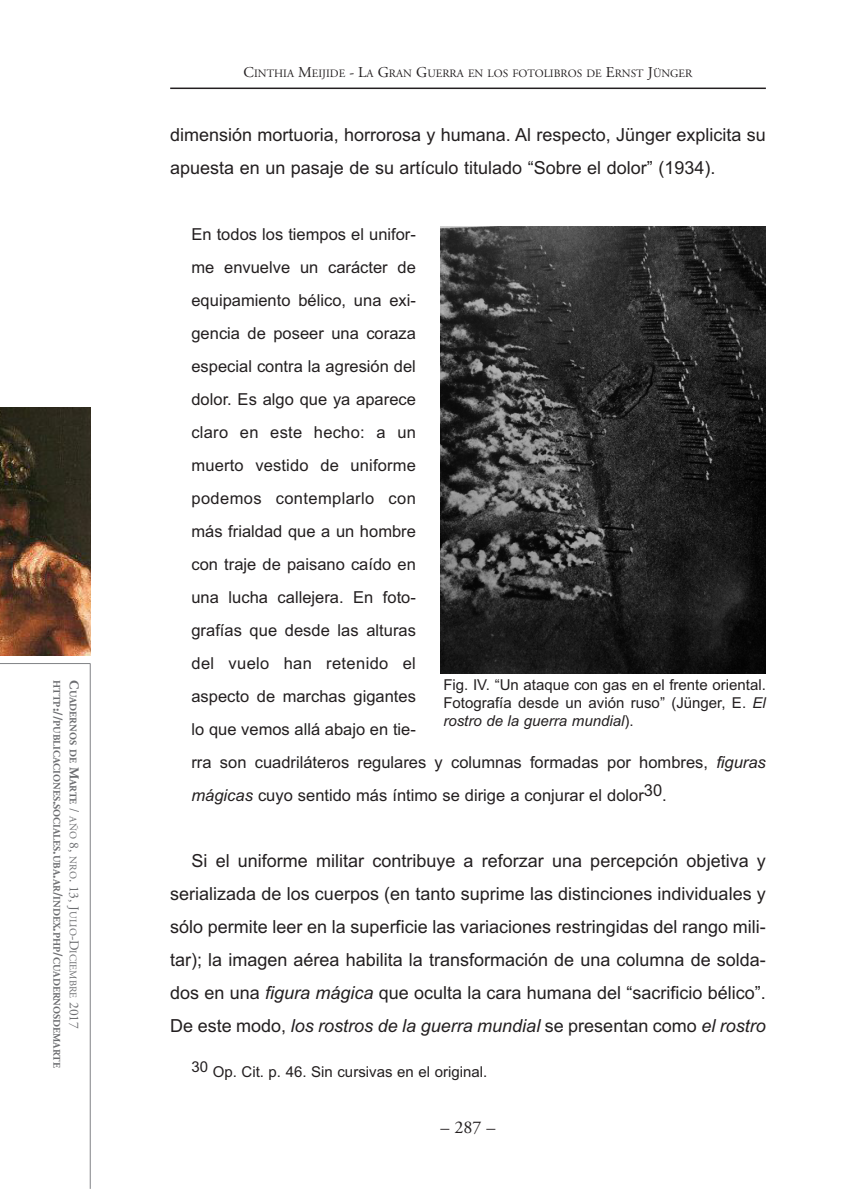
<style>
.page{position:relative;width:851px;height:1191px;background:#fff}
.page>*{position:absolute;margin:0;border:0;box-sizing:border-box;transform-origin:0 0}
.t1{font:18px/33px "Arial";color:#231f20}
.t2{font:18px "Adobe Garamond";color:#231f20}
.t3{font:16.5px/33px "Arial";color:#231f20}
.t4{font:15px/18px "Arial";color:#231f20;text-align:justify}
.t5{font:11.25px "Adobe Garamond";color:#231f20}
.t6{font:700 10.2px/16.2px "Adobe Garamond";color:#6c6d70}
.s1{font-size:13.5px}
.s2{font-weight:400;font-size:13.5px}
.s3{font-weight:400}
.s4{font-size:15px}
.s5{font-style:italic}
</style>
<div class="page">
<hr style="left:90px;top:663px;width:1px;height:525px;background:#808285">
<hr style="left:0;top:663px;width:90px;height:1px;background:#808285">
<img style="left:0;top:407px;width:90px;height:248px">
<img style="left:440px;top:227px;width:325px;height:447px">
<hr style="left:170px;top:88px;width:595px;height:1px;background:#231f20">
<p class="t6" style="left:81px;top:680px;width:389px;rotate:90deg"><span class="s1">C</span>UADERNOS DE <span class="s1">M</span>ARTE <span class="s2">/</span> <span class="s3">AÑO</span> <span class="s2">8,</span> <span class="s3">NRO</span><span class="s2">. 13, J</span><span class="s3">ULIO</span><span class="s2">-D</span><span class="s3">ICIEMBRE</span> <span class="s2">2017<br></span>HTTP<span class="s1">://</span>PUBLICACIONES<span class="s1">.</span>SOCIALES<span class="s1">.</span>UBA<span class="s1">.</span>AR<span class="s1">/</span>INDEX<span class="s1">.</span>PHP<span class="s1">/</span>CUADERNOSDEMARTE</p>
<p class="t5" style="left:243px;top:67px;width:450px"><span class="s4">C</span>INTHIA <span class="s4">M</span>EIJIDE <span class="s4">- L</span>A <span class="s4">G</span>RAN <span class="s4">G</span>UERRA EN LOS FOTOLIBROS DE <span class="s4">E</span>RNST <span class="s4">J</span>ÜNGER</p>
<p class="t1" style="left:170px;top:118px;width:597px">dimensión mortuoria, horrorosa y humana. Al respecto, Jünger explicita su apuesta en un pasaje de su artículo titulado “Sobre el dolor” (1934).</p>
<p class="t3" style="left:191px;top:217px;width:576px">En todos los tiempos el unifor-<br>me envuelve un carácter de<br>equipamiento bélico, una exi-<br>gencia de poseer una coraza<br>especial contra la agresión del<br>dolor. Es algo que ya aparece<br>claro en este hecho: a un<br>muerto vestido de uniforme<br>podemos contemplarlo con<br>más frialdad que a un hombre<br>con traje de paisano caído en<br>una lucha callejera. En foto-<br>grafías que desde las alturas<br>del vuelo han retenido el<br>aspecto de marchas gigantes<br>lo que vemos allá abajo en tie-<br>rra son cuadriláteros regulares y columnas formadas por hombres, <span class="s5">figuras mágicas</span> cuyo sentido más íntimo se dirige a conjurar el dolor30.</p>
<p class="t4" style="left:443px;top:676px;width:324px">Fig. IV. “Un ataque con gas en el frente oriental.<br>Fotografía desde un avión ruso” (Jünger, E. <span class="s5">El rostro de la guerra mundial</span>).</p>
<p class="t1" style="left:170px;top:844px;width:597px;text-align:justify;text-indent:21px">Si el uniforme militar contribuye a reforzar una percepción objetiva y serializada de los cuerpos (en tanto suprime las distinciones individuales y sólo permite leer en la superficie las variaciones restringidas del rango mili&shy;tar); la imagen aérea habilita la transformación de una columna de solda&shy;dos en una <span class="s5">figura mágica</span> que oculta la cara humana del “sacrificio bélico”.<br>De este modo, <span class="s5">los rostros de la guerra mundial</span> se presentan como <span class="s5">el rostro</span></p>
<p class="t4" style="left:191px;top:1062px;width:297px">30 Op. Cit. p. 46. Sin cursivas en el original.</p>
<p class="t2" style="left:440px;top:1117px;width:56px">– 287 –</p>
</div>
